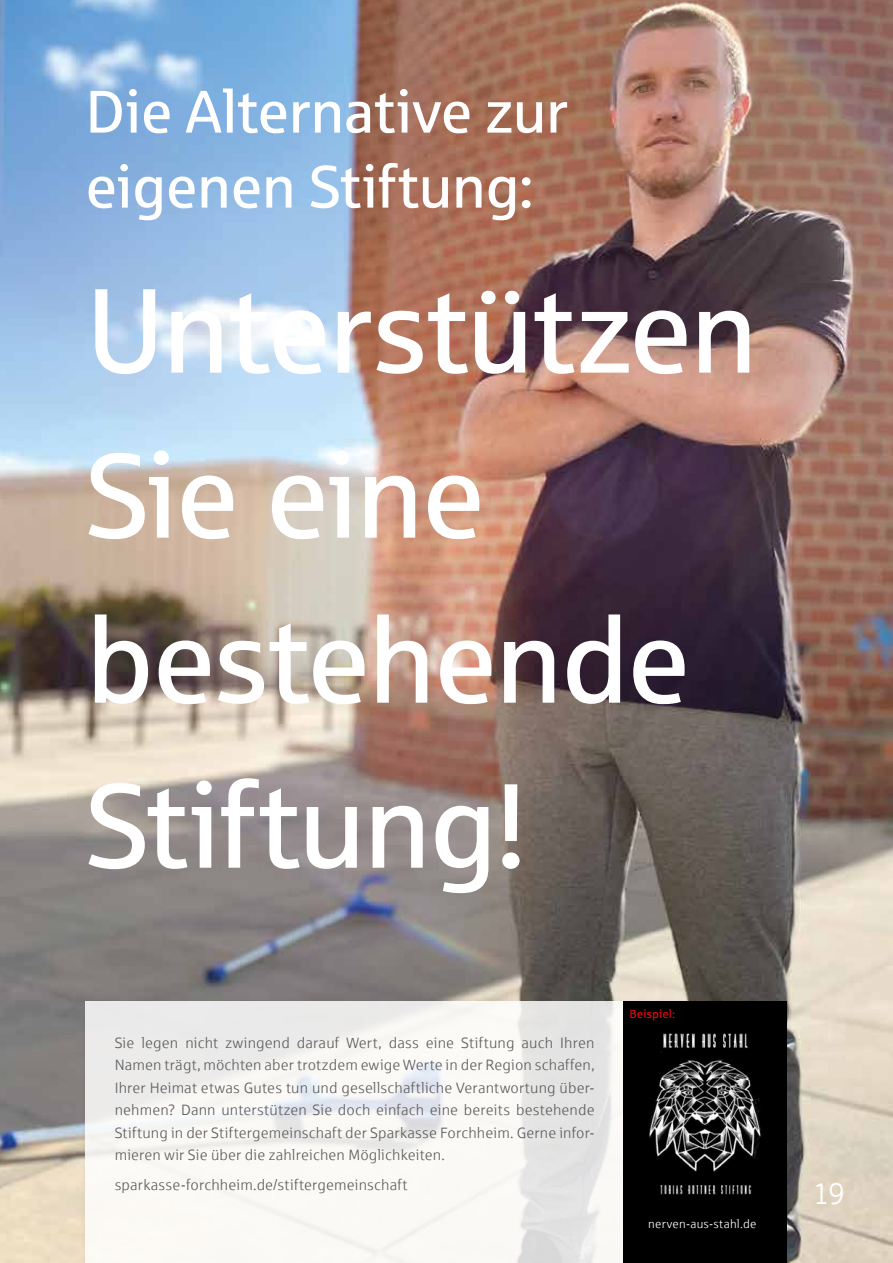
<style>
.page{position:relative;width:893px;height:1263px;background:#fff}
.page>*{position:absolute;margin:0;border:0;box-sizing:border-box;transform-origin:0 0}
.t1{font:120px/165px "Sparkasse Rg";letter-spacing:-.03em;color:#fff}
.t2{font:60px/75px "Sparkasse Rg";letter-spacing:-.02em;color:#fff}
.t3{font:30px "Sparkasse Lt";color:#fff}
.t4{font:15px/22.5px "Sparkasse Lt";letter-spacing:.01em;color:#5f5e5e;text-align:justify}
.t5{font:12px "Sparkasse Lt";letter-spacing:.02em;color:#fff}
.t6{font:12px "Sparkasse Rg";letter-spacing:-.005em;color:#e30613}
</style>
<div class="page">
<img style="left:0;top:0;width:893px;height:1263px">
<div style="left:80px;top:996px;width:659px;height:267px;background:#000;opacity:.4"></div>
<svg style="left:85px;top:1001px;width:538px;height:262px;fill:#faf8f5"></svg>
<div style="left:623px;top:1001px;width:164px;height:262px;background:#000"></div>
<img style="left:649px;top:1033px;width:112px;height:162px">
<h2 class="t2" style="left:85px;top:73px;width:484px">Die Alternative zur eigenen Stiftung:</h2>
<h1 class="t1" style="left:85px;top:245px;width:675px">Unterstützen<br>Sie eine bestehende<br>Stiftung!</h1>
<p class="t4" style="left:115px;top:1031px;width:481px">Sie legen nicht zwingend darauf Wert, dass eine Stiftung auch Ihren Namen trägt, möchten aber trotzdem ewige Werte in der Region schaffen, Ihrer Heimat etwas Gutes tun und gesellschaftliche Verantwortung über&shy;nehmen? Dann unterstützen Sie doch einfach eine bereits bestehende Stiftung in der Stiftergemeinschaft der Sparkasse Forchheim. Gerne infor&shy;mieren wir Sie über die zahlreichen Möglichkeiten.</p>
<p class="t4" style="left:115px;top:1173px;width:294px">sparkasse-forchheim.de/stiftergemeinschaft</p>
<p class="t6" style="left:629px;top:1006px;width:47px">Beispiel:</p>
<p class="t5" style="left:648px;top:1216px;width:110px">nerven-aus-stahl.de</p>
<h3 class="t3" style="left:814px;top:1175px;width:33px">19</h3>
</div>
